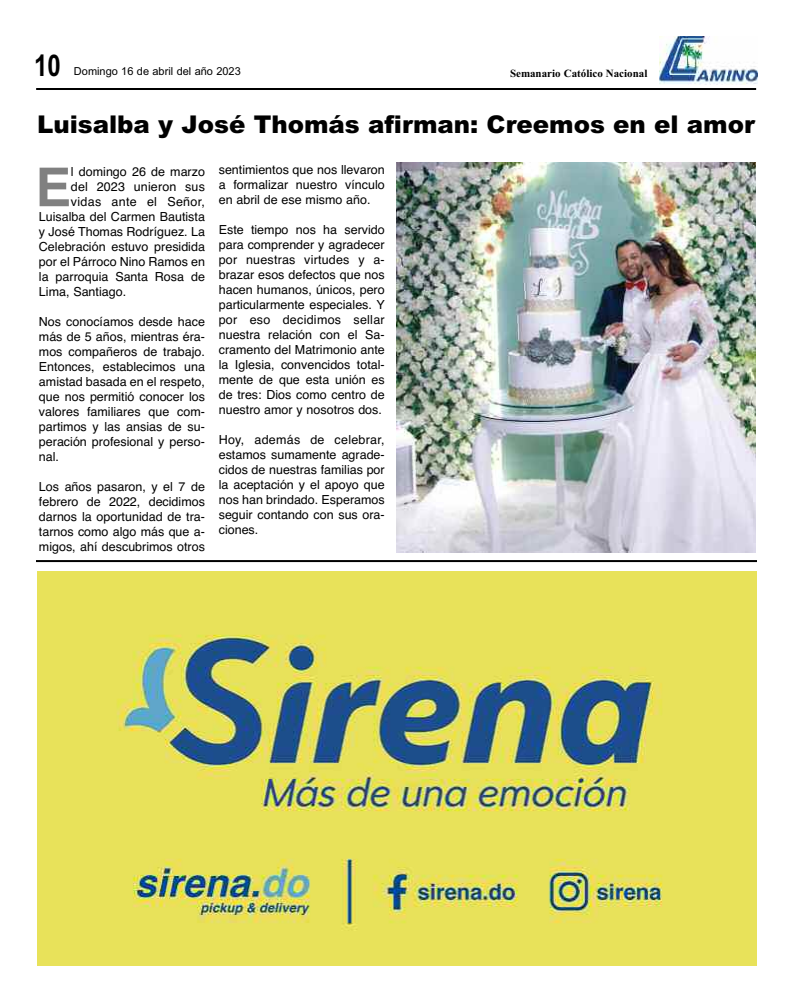
<style>
.page{position:relative;width:792px;height:1008px;background:#fff}
.page>*{position:absolute;margin:0;border:0;box-sizing:border-box;transform-origin:0 0}
.t1{font:700 53.6px "Helvetica";color:#808080}
.t2{font:700 30px "Arial";color:#000;scale:.8 1}
.t3{font:900 24.5px "Arial";color:#000}
.t4{font:12.5px/15px "Helvetica";color:#000;text-align:justify}
.t5{font:12.5px "Helvetica";letter-spacing:.02em;color:#000}
.t6{font:11px "Arial";color:#000}
.t7{font:700 11px "Times New Roman";color:#000}
</style>
<div class="page">
<img style="left:659px;top:36px;width:98px;height:49px">
<hr style="left:36px;top:88px;width:720px;height:2px;background:#000">
<hr style="left:36px;top:560px;width:721px;height:2px;background:#000">
<img style="left:37px;top:572px;width:720px;height:393px">
<img style="left:397px;top:162px;width:359px;height:391px">
<h2 class="t2" style="left:34px;top:48px;width:35px">10</h2>
<p class="t6" style="left:74px;top:65px;width:168px">Domingo 16 de abril del año 2023</p>
<p class="t7" style="left:510px;top:67px;width:139px">Semanario Católico Nacional</p>
<h3 class="t3" style="left:37px;top:110px;width:720px">Luisalba y José Thomás afirman: Creemos en el amor</h3>
<h1 class="t1" style="left:35px;top:156px;width:37px">E</h1>
<p class="t4" style="left:71px;top:164px;width:136px">l domingo 26 de marzo</p>
<p class="t4" style="left:71px;top:179px;width:136px">del 2023 unieron sus</p>
<p class="t5" style="left:71px;top:195px;width:135px">vidas ante el Señor,</p>
<p class="t4" style="left:39px;top:209px;width:168px">Luisalba del Carmen Bautista</p>
<p class="t4" style="left:39px;top:224px;width:168px">y José Thomas Rodríguez. La</p>
<p class="t4" style="left:39px;top:239px;width:168px">Celebración estuvo presidida</p>
<p class="t4" style="left:39px;top:254px;width:168px">por el Párroco Nino Ramos en</p>
<p class="t4" style="left:39px;top:269px;width:168px">la parroquia Santa Rosa de</p>
<p class="t4" style="left:39px;top:284px;width:89px">Lima, Santiago.</p>
<p class="t4" style="left:39px;top:314px;width:168px">Nos conocíamos desde hace más de 5 años, mientras éra&shy;mos compañeros de trabajo.<br>Entonces, establecimos una amistad basada en el respeto, que nos permitió conocer los valores familiares que com&shy;partimos y las ansias de su&shy;peración profesional y perso&shy;nal.</p>
<p class="t4" style="left:39px;top:479px;width:168px">Los años pasaron, y el 7 de febrero de 2022, decidimos darnos la oportunidad de tra&shy;tarnos como algo más que a&shy;migos, ahí descubrimos otros</p>
<p class="t4" style="left:219px;top:163px;width:168px">sentimientos que nos llevaron a formalizar nuestro vínculo en abril de ese mismo año.</p>
<p class="t4" style="left:219px;top:223px;width:168px">Este tiempo nos ha servido para comprender y agradecer por nuestras virtudes y a&shy;brazar esos defectos que nos hacen humanos, únicos, pero particularmente especiales. Y por eso decidimos sellar nuestra relación con el Sa&shy;cramento del Matrimonio ante la Iglesia, convencidos total&shy;mente de que esta unión es de tres: Dios como centro de nuestro amor y nosotros dos.</p>
<p class="t4" style="left:219px;top:433px;width:168px">Hoy, además de celebrar, estamos sumamente agrade&shy;cidos de nuestras familias por la aceptación y el apoyo que nos han brindado. Esperamos seguir contando con sus ora&shy;ciones.</p>
</div>
